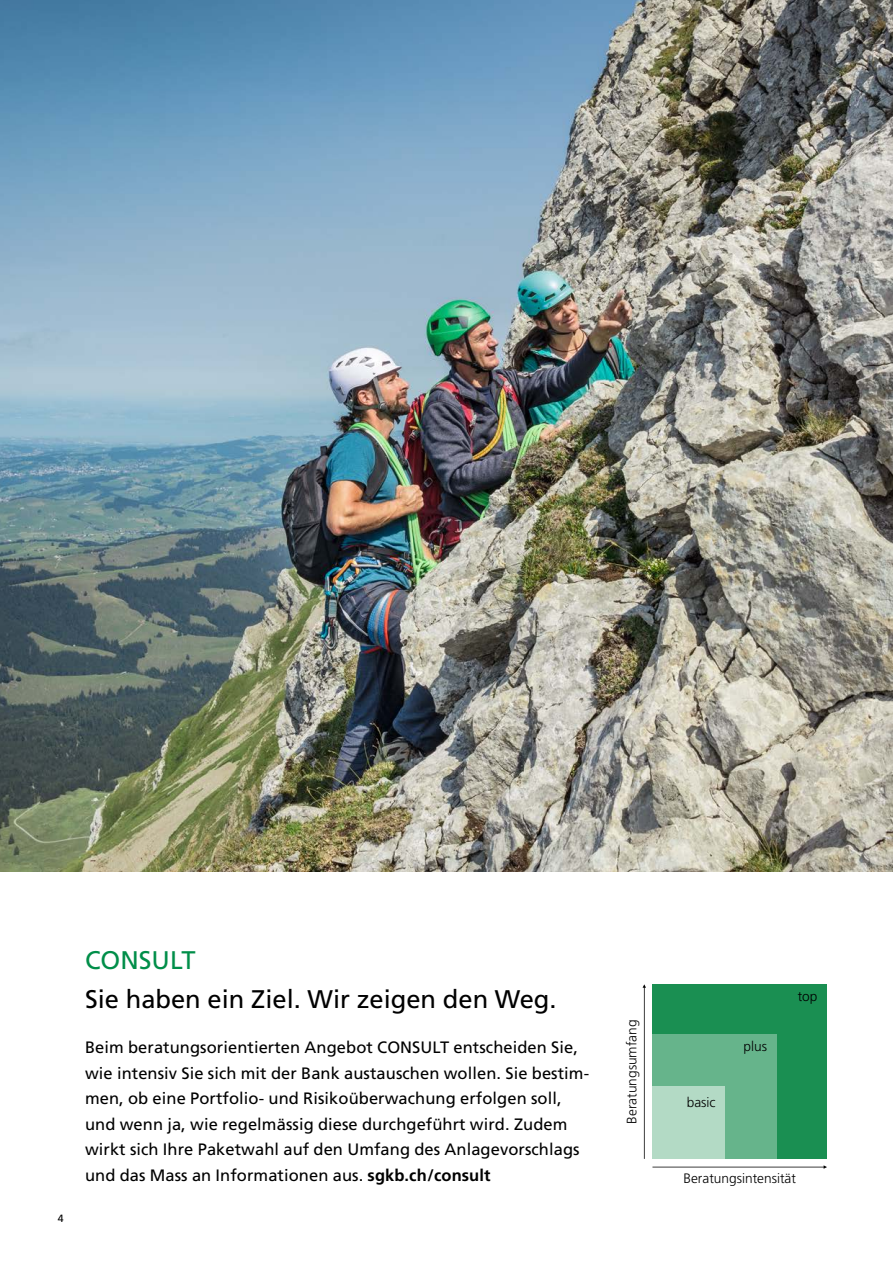
<style>
.page{position:relative;width:893px;height:1263px;background:#fff}
.page>*{position:absolute;margin:0;border:0;box-sizing:border-box;transform-origin:0 0}
.Haupttitel_17pt_Roman_schwarz{font:25.5px "Frutiger LT Std";color:#000}
.Haupttitel_17pt_Roman_grün{font:25.5px "Frutiger LT Std";color:#008e49}
.Lead_11pt_Roman_schwarz{font:16.5px/25.5px "Frutiger LT Std";letter-spacing:.005em;color:#000}
.t1{font:300 13.65px "Frutiger";color:#000}
.t2{font:10.5px "Frutiger LT Std";color:#000}
.s1{font-weight:700}
</style>
<div class="page">
<img style="left:0;top:0;width:893px;height:871px">
<div style="left:652px;top:984px;width:175px;height:175px;background:#1a8f52"></div>
<div style="left:652px;top:1034px;width:125px;height:125px;background:#66b48b"></div>
<div style="left:652px;top:1087px;width:72px;height:72px;background:#b3dac5"></div>
<svg style="left:643px;top:984px;width:3px;height:175px"></svg>
<svg style="left:652px;top:1165px;width:175px;height:4px"></svg>
<p class="t2" style="left:58px;top:1212px;width:7px">4</p>
<p class="Haupttitel_17pt_Roman_grün" style="left:85px;top:945px;width:112px">CONSULT</p>
<p class="Haupttitel_17pt_Roman_schwarz" style="left:85px;top:984px;width:473px">Sie haben ein Ziel. Wir zeigen den Weg.</p>
<p class="Lead_11pt_Roman_schwarz" style="left:85px;top:1035px;width:506px">Beim beratungsorientierten Angebot CONSULT entscheiden Sie, wie intensiv Sie sich mit der Bank austauschen wollen. Sie bestim&shy;men, ob eine Portfolio- und Risikoüberwachung erfolgen soll, und wenn ja, wie regelmässig diese durchgeführt wird. Zudem wirkt sich Ihre Paketwahl auf den Umfang des Anlagevorschlags und das Mass an Informationen aus. <span class="s1">sgkb.ch/consult</span></p>
<p class="t1" style="left:624px;top:1124px;width:106px;rotate:-90deg">Beratungsumfang</p>
<p class="t1" style="left:687px;top:1094px;width:30px">basic</p>
<p class="t1" style="left:743px;top:1039px;width:25px">plus</p>
<p class="t1" style="left:798px;top:988px;width:21px">top</p>
<p class="t1" style="left:683px;top:1170px;width:114px">Beratungsintensität</p>
</div>
